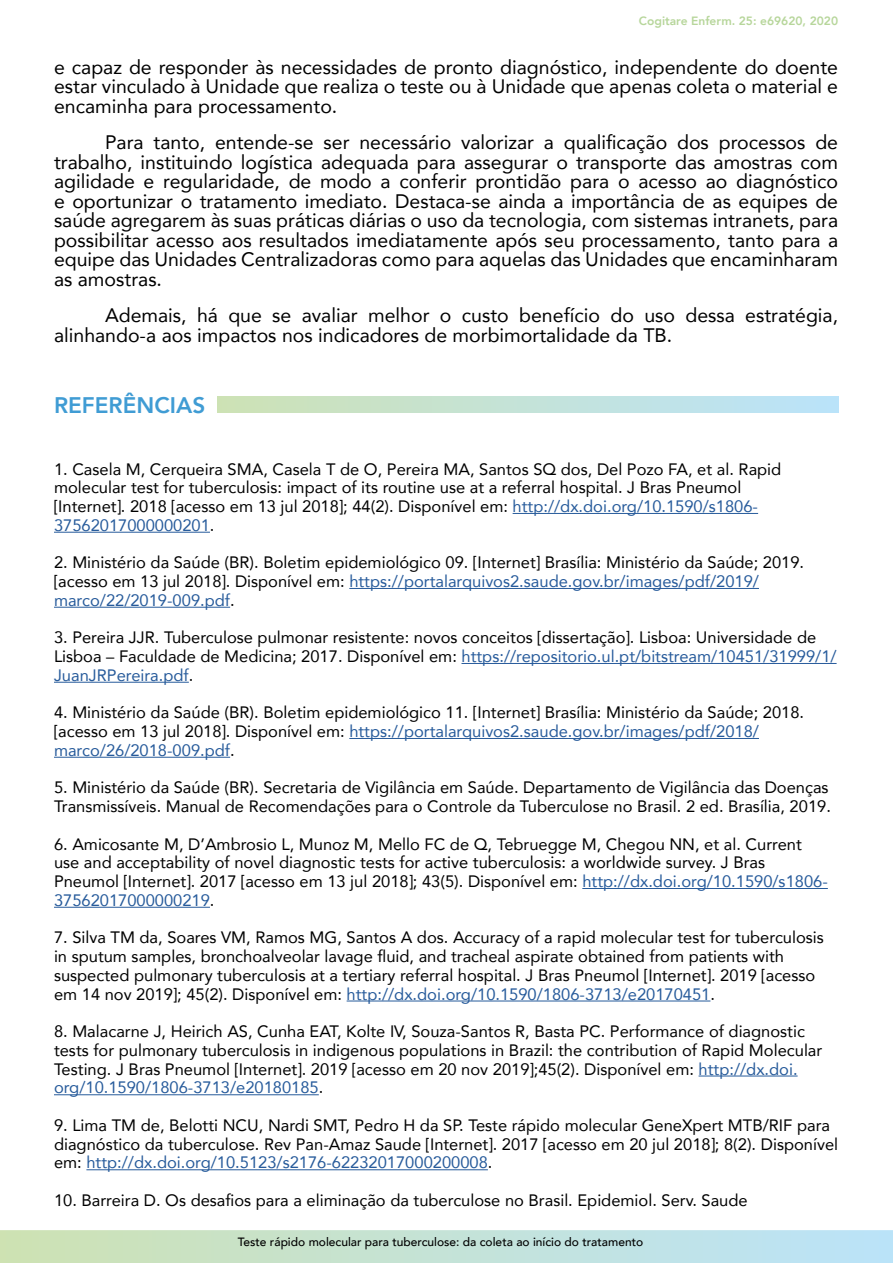
<style>
.page{position:relative;width:893px;height:1263px;background:#fff}
.page>*{position:absolute;margin:0;border:0;box-sizing:border-box;transform-origin:0 0}
.t1{font:800 22.5px "Avenir";color:#409cd4}
.t2{font:19.5px/19.5px "Avenir";color:#000;text-align:justify}
.t3{font:16.5px/18.8px "Avenir";color:#000}
.t4{font:500 12px "Avenir";color:#000}
.t5{font:800 12px "Avenir";color:#b7d69b}
.s1{color:#275b9b}
</style>
<div class="page">
<svg style="left:0;top:1230px;width:893px;height:33px;background:#c4e2d6"></svg>
<div style="left:218px;top:396px;width:621px;height:17px;background:linear-gradient(to right,#cde2b5,#bae3fb)"></div>
<hr style="left:513px;top:513px;width:245px;height:1px;background:#275b9b">
<hr style="left:54px;top:532px;width:156px;height:1px;background:#275b9b">
<hr style="left:349px;top:588px;width:410px;height:1px;background:#275b9b">
<hr style="left:54px;top:607px;width:176px;height:1px;background:#275b9b">
<hr style="left:461px;top:663px;width:376px;height:1px;background:#275b9b">
<hr style="left:54px;top:682px;width:135px;height:1px;background:#275b9b">
<hr style="left:349px;top:738px;width:410px;height:1px;background:#275b9b">
<hr style="left:54px;top:757px;width:176px;height:1px;background:#275b9b">
<hr style="left:582px;top:888px;width:246px;height:1px;background:#275b9b">
<hr style="left:54px;top:907px;width:156px;height:1px;background:#275b9b">
<hr style="left:347px;top:1000px;width:363px;height:1px;background:#275b9b">
<hr style="left:699px;top:1075px;width:99px;height:1px;background:#275b9b">
<hr style="left:54px;top:1094px;width:265px;height:1px;background:#275b9b">
<hr style="left:86px;top:1169px;width:402px;height:1px;background:#275b9b">
<p class="t5" style="left:639px;top:12px;width:201px">Cogitare Enferm. 25: e69620, 2020</p>
<p class="t2" style="left:54px;top:56px;width:786px">e capaz de responder às necessidades de pronto diagnóstico, independente do doente estar vinculado à Unidade que realiza o teste ou à Unidade que apenas coleta o material e encaminha para processamento.</p>
<p class="t2" style="left:54px;top:132px;width:786px;text-indent:51px">Para tanto, entende-se ser necessário valorizar a qualificação dos processos de trabalho, instituindo logística adequada para assegurar o transporte das amostras com agilidade e regularidade, de modo a conferir prontidão para o acesso ao diagnóstico e oportunizar o tratamento imediato. Destaca-se ainda a importância de as equipes de saúde agregarem às suas práticas diárias o uso da tecnologia, com sistemas intranets, para possibilitar acesso aos resultados imediatamente após seu processamento, tanto para a equipe das Unidades Centralizadoras como para aquelas das Unidades que encaminharam as amostras.</p>
<p class="t2" style="left:54px;top:305px;width:786px;text-indent:51px">Ademais, há que se avaliar melhor o custo benefício do uso dessa estratégia, alinhando-a aos impactos nos indicadores de morbimortalidade da TB.</p>
<h1 class="t1" style="left:54px;top:387px;width:153px">REFERÊNCIAS</h1>
<p class="t3" style="left:54px;top:459px;width:729px">1. Casela M, Cerqueira SMA, Casela T de O, Pereira MA, Santos SQ dos, Del Pozo FA, et al. Rapid molecular test for tuberculosis: impact of its routine use at a referral hospital. J Bras Pneumol [Internet]. 2018 [acesso em 13 jul 2018]; 44(2). Disponível em: <span class="s1">http://dx.doi.org/10.1590/s1806- 37562017000000201</span>.</p>
<p class="t3" style="left:54px;top:553px;width:752px">2. Ministério da Saúde (BR). Boletim epidemiológico 09. [Internet] Brasília: Ministério da Saúde; 2019. [acesso em 13 jul 2018]. Disponível em: <span class="s1">https://portalarquivos2.saude.gov.br/images/pdf/2019/ marco/22/2019-009.pdf</span>.</p>
<p class="t3" style="left:54px;top:628px;width:784px">3. Pereira JJR. Tuberculose pulmonar resistente: novos conceitos [dissertação]. Lisboa: Universidade de<br>Lisboa – Faculdade de Medicina; 2017. Disponível em: <span class="s1">https://repositorio.ul.pt/bitstream/10451/31999/1/<br>JuanJRPereira.pdf</span>.</p>
<p class="t3" style="left:54px;top:703px;width:752px">4. Ministério da Saúde (BR). Boletim epidemiológico 11. [Internet] Brasília: Ministério da Saúde; 2018. [acesso em 13 jul 2018]. Disponível em: <span class="s1">https://portalarquivos2.saude.gov.br/images/pdf/2018/ marco/26/2018-009.pdf</span>.</p>
<p class="t3" style="left:54px;top:778px;width:778px">5. Ministério da Saúde (BR). Secretaria de Vigilância em Saúde. Departamento de Vigilância das Doenças<br>Transmissíveis. Manual de Recomendações para o Controle da Tuberculose no Brasil. 2 ed. Brasília, 2019.</p>
<p class="t3" style="left:54px;top:834px;width:775px">6. Amicosante M, D’Ambrosio L, Munoz M, Mello FC de Q, Tebruegge M, Chegou NN, et al. Current use and acceptability of novel diagnostic tests for active tuberculosis: a worldwide survey. J Bras Pneumol [Internet]. 2017 [acesso em 13 jul 2018]; 43(5). Disponível em: <span class="s1">http://dx.doi.org/10.1590/s1806- 37562017000000219</span>.</p>
<p class="t3" style="left:54px;top:928px;width:771px">7. Silva TM da, Soares VM, Ramos MG, Santos A dos. Accuracy of a rapid molecular test for tuberculosis in sputum samples, bronchoalveolar lavage fluid, and tracheal aspirate obtained from patients with suspected pulmonary tuberculosis at a tertiary referral hospital. J Bras Pneumol [Internet]. 2019 [acesso em 14 nov 2019]; 45(2). Disponível em: <span class="s1">http://dx.doi.org/10.1590/1806-3713/e20170451</span>.</p>
<p class="t3" style="left:54px;top:1021px;width:770px">8. Malacarne J, Heirich AS, Cunha EAT, Kolte IV, Souza-Santos R, Basta PC. Performance of diagnostic tests for pulmonary tuberculosis in indigenous populations in Brazil: the contribution of Rapid Molecular Testing. J Bras Pneumol [Internet]. 2019 [acesso em 20 nov 2019];45(2). Disponível em: <span class="s1">http://dx.doi. org/10.1590/1806-3713/e20180185</span>.</p>
<p class="t3" style="left:54px;top:1115px;width:786px">9. Lima TM de, Belotti NCU, Nardi SMT, Pedro H da SP. Teste rápido molecular GeneXpert MTB/RIF para diagnóstico da tuberculose. Rev Pan-Amaz Saude [Internet]. 2017 [acesso em 20 jul 2018]; 8(2). Disponível em: <span class="s1">http://dx.doi.org/10.5123/s2176-62232017000200008</span>.</p>
<p class="t3" style="left:54px;top:1190px;width:695px">10. Barreira D. Os desafios para a eliminação da tuberculose no Brasil. Epidemiol. Serv. Saude</p>
<p class="t4" style="left:238px;top:1232px;width:407px">Teste rápido molecular para tuberculose: da coleta ao início do tratamento</p>
</div>
